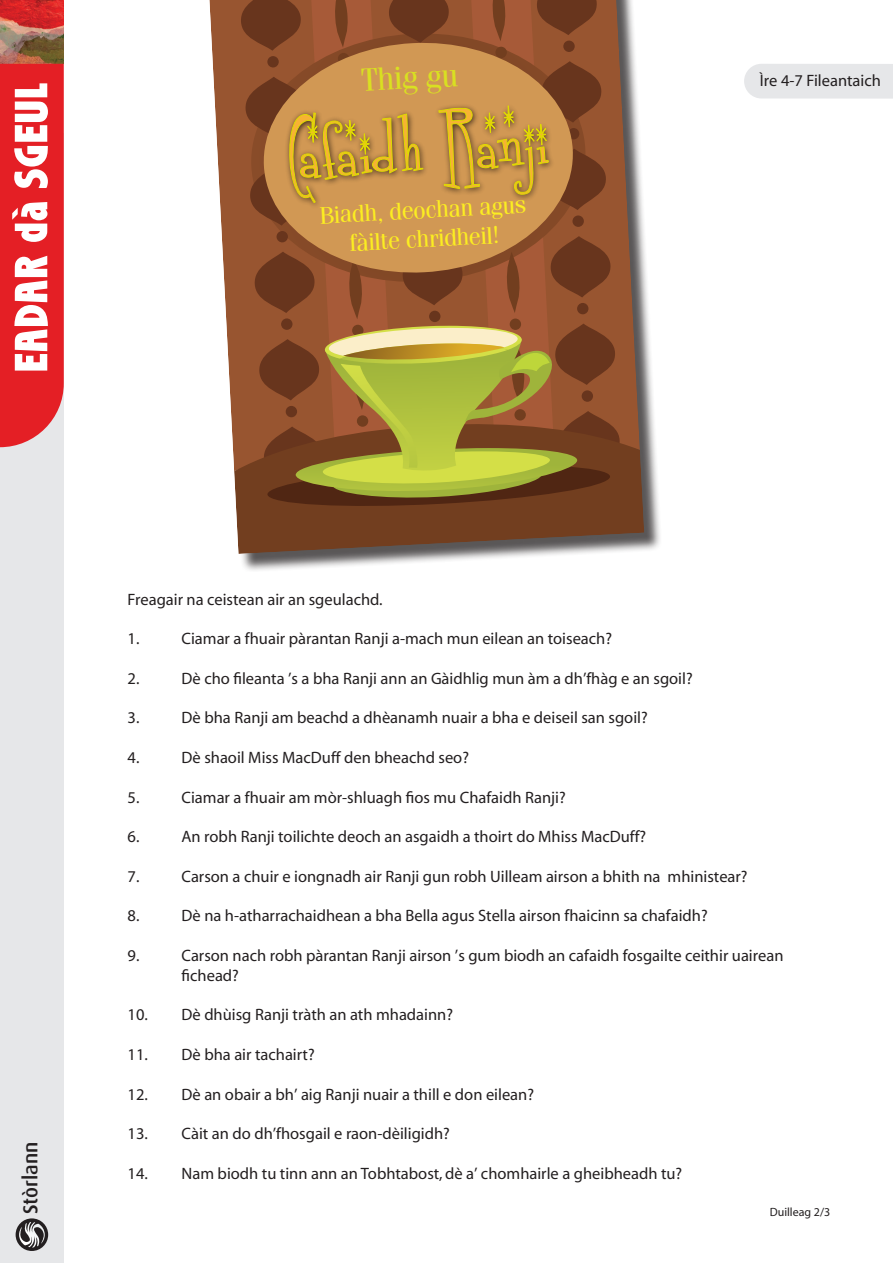
<style>
.page{position:relative;width:893px;height:1263px;background:#fff}
.page>*{position:absolute;margin:0;border:0;box-sizing:border-box;transform-origin:0 0}
.t1{font:32.25px "Fenice IT Cby BT";color:#d9e021}
.t2{font:24px/28.8px "Fenice IT Cby BT";color:#fcee21;text-align:center}
.t3{font:500 20.25px "Dax";color:#231f20}
.t4{font:16.5px/19.8px "Myriad";color:#231f20}
.t5{font:12px "Myriad";color:#231f20}
</style>
<div class="page">
<div style="left:0;top:133px;width:64px;height:1130px;background:#e6e7e9"></div>
<div style="left:16px;top:1218px;width:32px;height:33px;background:#231f20;border-radius:50%"></div>
<svg style="left:19px;top:1222px;width:26px;height:25px"></svg>
<img style="left:0;top:0;width:64px;height:64px">
<svg style="left:0;top:64px;width:64px;height:383px;background:#ea595d"></svg>
<div style="left:744px;top:64px;width:149px;height:35px;background:#e6e7e9"></div>
<div style="left:211px;top:0;width:451px;height:572px;background:#231f20;opacity:.75"></div>
<svg style="left:209px;top:0;width:431px;height:471px;fill:#985530"></svg>
<svg style="left:310px;top:0;width:78px;height:34px;background:#a25835"></svg>
<svg style="left:469px;top:0;width:67px;height:34px;background:#a45936"></svg>
<svg style="left:248px;top:34px;width:341px;height:252px;background:#9a5531"></svg>
<svg style="left:240px;top:0;width:62px;height:51px;background:#723c21"></svg>
<svg style="left:334px;top:0;width:14px;height:39px"></svg>
<svg style="left:492px;top:0;width:14px;height:39px"></svg>
<svg style="left:388px;top:0;width:62px;height:39px;background:#713b20"></svg>
<svg style="left:536px;top:0;width:62px;height:35px;background:#773f23"></svg>
<svg style="left:234px;top:421px;width:410px;height:133px;background:#774d34"></svg>
<svg style="left:261px;top:39px;width:315px;height:197px;background:#aa6c3c"></svg>
<svg style="left:254px;top:236px;width:366px;height:273px;background:#986f34"></svg>
<svg style="left:245px;top:61px;width:362px;height:168px;background:#b98341"></svg>
<p class="t1" style="left:361px;top:60px;width:98px;rotate:-3deg">Thig gu</p>
<p class="t4" style="left:760px;top:71px;width:122px">Ìre 4-7 Fileantaich</p>
<p class="t2" style="left:319px;top:200px;width:208px;rotate:-3deg">Biadh, deochan agus fàilte chridheil!</p>
<p class="t3" style="left:19px;top:1214px;width:74px;rotate:-90deg">Stòrlann</p>
<p class="t4" style="left:128px;top:590px;width:257px">Freagair na ceistean air an sgeulachd.</p>
<p class="t4" style="left:128px;top:629px;width:13px">1.</p>
<p class="t4" style="left:182px;top:629px;width:432px">Ciamar a fhuair pàrantan Ranji a-mach mun eilean an toiseach?</p>
<p class="t4" style="left:128px;top:669px;width:13px">2.</p>
<p class="t4" style="left:182px;top:669px;width:513px">Dè cho fileanta ’s a bha Ranji ann an Gàidhlig mun àm a dh’fhàg e an sgoil?</p>
<p class="t4" style="left:128px;top:709px;width:13px">3.</p>
<p class="t4" style="left:182px;top:709px;width:468px">Dè bha Ranji am beachd a dhèanamh nuair a bha e deiseil san sgoil?</p>
<p class="t4" style="left:128px;top:748px;width:13px">4.</p>
<p class="t4" style="left:182px;top:748px;width:289px">Dè shaoil Miss MacDuff den bheachd seo?</p>
<p class="t4" style="left:128px;top:788px;width:13px">5.</p>
<p class="t4" style="left:182px;top:788px;width:386px">Ciamar a fhuair am mòr-shluagh fios mu Chafaidh Ranji?</p>
<p class="t4" style="left:128px;top:827px;width:13px">6.</p>
<p class="t4" style="left:182px;top:827px;width:466px">An robh Ranji toilichte deoch an asgaidh a thoirt do Mhiss MacDuff?</p>
<p class="t4" style="left:128px;top:867px;width:13px">7.</p>
<p class="t4" style="left:182px;top:867px;width:568px">Carson a chuir e iongnadh air Ranji gun robh Uilleam airson a bhith na mhinistear?</p>
<p class="t4" style="left:128px;top:907px;width:13px">8.</p>
<p class="t4" style="left:182px;top:907px;width:528px">Dè na h-atharrachaidhean a bha Bella agus Stella airson fhaicinn sa chafaidh?</p>
<p class="t4" style="left:128px;top:946px;width:13px">9.</p>
<p class="t4" style="left:182px;top:946px;width:603px">Carson nach robh pàrantan Ranji airson ’s gum biodh an cafaidh fosgailte ceithir uairean fichead?</p>
<p class="t4" style="left:128px;top:1006px;width:327px">10. Dè dhùisg Ranji tràth an ath mhadainn?</p>
<p class="t4" style="left:128px;top:1045px;width:189px">11. Dè bha air tachairt?</p>
<p class="t4" style="left:128px;top:1085px;width:408px">12. Dè an obair a bh’ aig Ranji nuair a thill e don eilean?</p>
<p class="t4" style="left:128px;top:1124px;width:324px">13. Càit an do dh’fhosgail e raon-dèiligidh?</p>
<p class="t4" style="left:128px;top:1164px;width:556px">14. Nam biodh tu tinn ann an Tobhtabost, dè a’ chomhairle a gheibheadh tu?</p>
<p class="t5" style="left:770px;top:1206px;width:62px">Duilleag 2/3</p>
</div>
